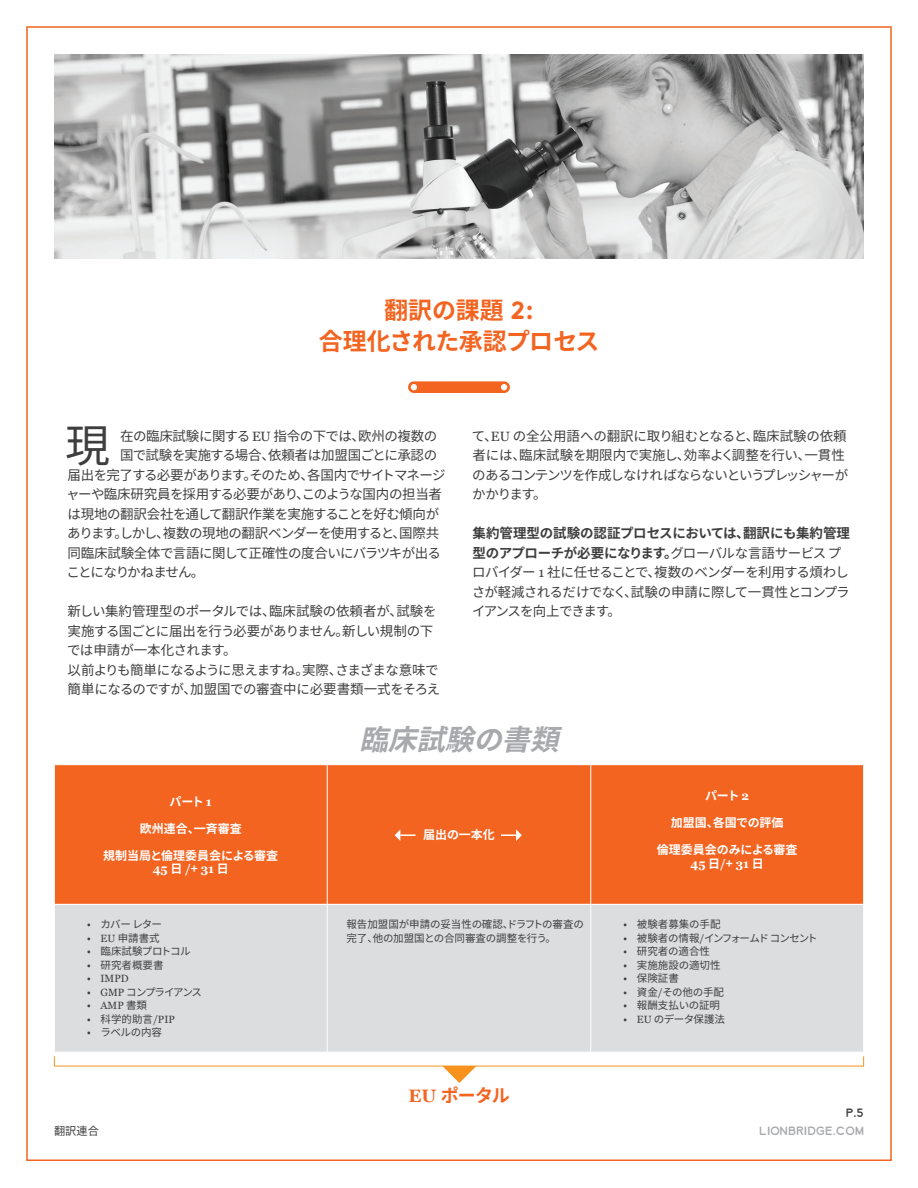
<style>
.page{position:relative;width:918px;height:1188px;background:#fff}
.page>*{position:absolute;margin:0;border:0;box-sizing:border-box;transform-origin:0 0}
.Lion_Body{font:45px "Noto Sans CJ Kjp";color:#3e3e3f}
.Lion_Main_Title{font:italic 700 28.5px "Noto Sans CJ Kjp";color:#a8a9ad}
.Lion_Main_Title-2{font:700 24px/31.5px "Noto Sans CJ Kjp";letter-spacing:-.015em;color:#f36421;text-align:center}
.Lion_Main_Title-3{font:700 18px "Noto Sans CJ Kjp";color:#f36421}
.t1{font:13.5px/19.5px "Noto Sans CJ Kjp";letter-spacing:-.035em;color:#3e3e3f}
.t2{font:13.5px/19.5px "Noto Sans CJ Kjp";letter-spacing:-.055em;color:#3e3e3f}
.t3{font:13.5px "Noto Sans CJ Kjp";letter-spacing:-.06em;color:#3e3e3f}
.t4{font:13.5px "Noto Sans CJ Kjp";letter-spacing:-.095em;color:#3e3e3f}
.t5{font:700 12px "Noto Sans CJ Kjp";color:#fff}
.t6{font:700 12px "Georgia";color:#fff}
.Lion_Intro{font:11.25px "Lionbridge Sans";color:#a8a9ad}
.Lion_Intro-2{font:11.25px "Noto Sans CJ Kjp";color:#3e3e3f}
.Lion_Intro-3{font:11.25px "Lionbridge Sans";color:#3e3e3f}
.t7{font:10.5px/13.5px "Noto Sans CJ Kjp";letter-spacing:-.015em;color:#3e3e3f}
.t8{font:10.5px "Noto Sans CJ Kjp";letter-spacing:-.07em;color:#3e3e3f}
.t9{font:10.5px "Noto Sans CJ Kjp";letter-spacing:-.12em;color:#3e3e3f}
.t10{font:10.5px "Noto Sans CJ Kjp";letter-spacing:-.04em;color:#3e3e3f}
.t11{font:10.5px "Noto Sans CJ Kjp";letter-spacing:-.045em;color:#3e3e3f}
.t12{font:10.5px "Georgia";color:#3e3e3f}
.s1{font-family:"Lionbridge Sans"}
.s2{font-family:"Georgia"}
.s3{font-weight:700}
.s4{font-family:"Noto Sans CJ Kjp"}
</style>
<div class="page">
<img style="left:54px;top:54px;width:810px;height:205px">
<div style="left:55px;top:765px;width:808px;height:139px;background:#f36421"></div>
<hr style="left:327px;top:765px;width:1px;height:139px;background:#fff">
<hr style="left:590px;top:765px;width:1px;height:139px;background:#fff">
<div style="left:55px;top:905px;width:808px;height:147px;background:#dcdddf"></div>
<hr style="left:327px;top:905px;width:1px;height:147px;background:#fff">
<hr style="left:590px;top:905px;width:1px;height:147px;background:#fff">
<svg style="left:501px;top:829px;width:21px;height:12px"></svg>
<svg style="left:395px;top:829px;width:21px;height:12px"></svg>
<svg style="left:442px;top:1066px;width:34px;height:17px"></svg>
<svg style="left:408px;top:381px;width:102px;height:12px"></svg>
<p class="Lion_Main_Title-2" style="left:319px;top:295px;width:282px">翻訳の課題 <span class="s1">2</span>:<br>合理化された承認プロセス</p>
<p class="Lion_Body" style="left:65px;top:420px;width:46px">現</p>
<p class="t1" style="left:120px;top:426px;width:319px">在の臨床試験に関する <span class="s2">EU</span> 指令の下では、欧州の複数の</p>
<p class="t1" style="left:120px;top:446px;width:319px">国で試験を実施する場合、依頼者は加盟国ごとに承認の</p>
<p class="t3" style="left:68px;top:467px;width:380px">届出を完了する必要があります。そのため、各国内でサイト マネージ</p>
<p class="t1" style="left:66px;top:485px;width:377px">ャーや臨床研究員を採用する必要があり、このような国内の担当者</p>
<p class="t1" style="left:68px;top:504px;width:373px">は現地の翻訳会社を通して翻訳作業を実施することを好む傾向が</p>
<p class="t1" style="left:67px;top:524px;width:373px">あります。しかし、複数の現地の翻訳ベンダーを使用すると、国際共</p>
<p class="t1" style="left:68px;top:543px;width:375px">同臨床試験全体で言語に関して正確性の度合いにバラツキが出る</p>
<p class="t4" style="left:67px;top:565px;width:139px">ことになりかねません。</p>
<p class="t1" style="left:67px;top:602px;width:371px">新しい集約管理型のポータルでは、臨床試験の依頼者が、試験を実施する国ごとに届出を行う必要がありません。新しい規制の下では申請が一本化されます。</p>
<p class="t1" style="left:68px;top:660px;width:374px">以前よりも簡単になるように思えますね。実際、さまざまな意味で簡単になるのですが、加盟国での審査中に必要書類一式をそろえ</p>
<p class="t1" style="left:472px;top:426px;width:378px">て、<span class="s2">EU</span> の全公用語への翻訳に取り組むとなると、臨床試験の依頼者には、臨床試験を期限内で実施し、効率よく調整を行い、一貫性のあるコンテンツを作成しなければならないというプレッシャーがかかります。</p>
<p class="t2" style="left:472px;top:524px;width:380px"><span class="s3">集約管理型の試験の認証プロセスにおいては、翻訳にも集約管理型のアプローチが必要になります。</span>グローバルな言語サービス プロバイダー <span class="s2">1</span> 社に任せることで、複数のベンダーを利用する煩わしさが軽減されるだけでなく、試験の申請に際して一貫性とコンプライアンスを向上できます。</p>
<p class="t5" style="left:170px;top:794px;width:44px">パート <span class="s2">1</span></p>
<p class="t5" style="left:140px;top:821px;width:103px">欧州連合、一斉審査</p>
<p class="t5" style="left:103px;top:848px;width:177px">規制当局と倫理委員会による審査</p>
<p class="t6" style="left:153px;top:860px;width:77px">45 <span class="s4">日</span> /<span class="s4">+</span> 31 <span class="s4">日</span></p>
<p class="t7" style="left:87px;top:918px;width:76px">• カバー レター</p>
<p class="t7" style="left:87px;top:932px;width:74px">• <span class="s2">EU</span> 申請書式</p>
<p class="t10" style="left:87px;top:946px;width:105px">• 臨床試験プロトコル</p>
<p class="t7" style="left:87px;top:959px;width:78px">• 研究者概要書</p>
<p class="t12" style="left:87px;top:972px;width:43px"><span class="s4">•</span> IMPD</p>
<p class="t9" style="left:87px;top:986px;width:117px">• <span class="s2">GMP</span> コンプライアンス</p>
<p class="t7" style="left:87px;top:999px;width:62px">• <span class="s2">AMP</span> 書類</p>
<p class="t7" style="left:87px;top:1013px;width:89px">• 科学的助言<span class="s2">/PIP</span></p>
<p class="t7" style="left:87px;top:1026px;width:76px">• ラベルの内容</p>
<p class="Lion_Intro-2" style="left:54px;top:1124px;width:46px">翻訳連合</p>
<p class="Lion_Main_Title" style="left:359px;top:724px;width:218px">臨床試験の書類</p>
<p class="t5" style="left:423px;top:828px;width:73px">届出の一本化</p>
<p class="t5" style="left:705px;top:789px;width:45px">パート <span class="s2">2</span></p>
<p class="t5" style="left:671px;top:816px;width:114px">加盟国、各国での評価</p>
<p class="t5" style="left:657px;top:843px;width:142px">倫理委員会のみによる審査</p>
<p class="t6" style="left:691px;top:855px;width:75px">45 <span class="s4">日</span>/<span class="s4">+</span> 31 <span class="s4">日</span></p>
<p class="t7" style="left:346px;top:918px;width:239px">報告加盟国が申請の妥当性の確認、ドラフトの審査の完了、他の加盟国との合同審査の調整を行う。</p>
<p class="t7" style="left:623px;top:918px;width:99px">• 被験者募集の手配</p>
<p class="t8" style="left:623px;top:932px;width:196px">• 被験者の情報<span class="s2">/</span>インフォームド コンセント</p>
<p class="t7" style="left:623px;top:945px;width:88px">• 研究者の適合性</p>
<p class="t7" style="left:623px;top:959px;width:99px">• 実施施設の適切性</p>
<p class="t7" style="left:623px;top:972px;width:57px">• 保険証書</p>
<p class="t7" style="left:623px;top:986px;width:102px">• 資金<span class="s2">/</span>その他の手配</p>
<p class="t7" style="left:623px;top:999px;width:98px">• 報酬支払いの証明</p>
<p class="t11" style="left:623px;top:1013px;width:103px">• <span class="s2">EU</span> のデータ保護法</p>
<p class="Lion_Main_Title-3" style="left:409px;top:1085px;width:103px"><span class="s2">EU</span> ポータル</p>
<p class="Lion_Intro-3" style="left:846px;top:1105px;width:20px">P.5</p>
<p class="Lion_Intro" style="left:759px;top:1123px;width:106px">LIONBRIDGE.COM</p>
</div>
